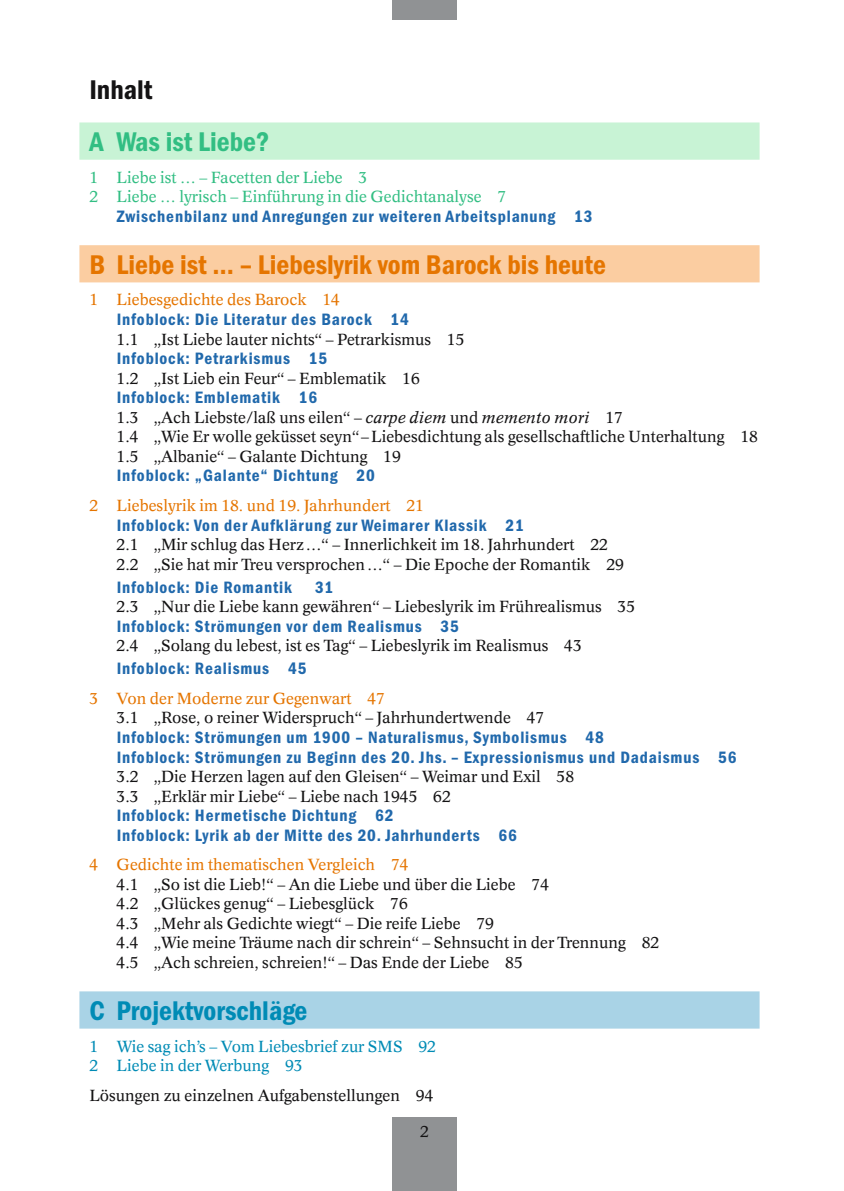
<style>
.page{position:relative;width:844px;height:1191px;background:#fff}
.page>*{position:absolute;margin:0;border:0;box-sizing:border-box;transform-origin:0 0}
._63_Inhalt_Kapitelko{font:28px "ITC Franklin Gothic Std Dm Cd";color:#e57500}
._64_Inhalt_Kapitelko{font:28px "ITC Franklin Gothic Std Dm Cd";color:#008bb5}
._62_Inhalt_Kapitelko{font:28px "ITC Franklin Gothic Std Dm Cd";color:#32be83}
._61_Inhalt_Titel{font:28px "ITC Franklin Gothic Std Dm Cd";color:#141314}
._69_Inhalt_Infoblock{font:17.15px "ITC Franklin Gothic Std Dm Cd";letter-spacing:.05em;color:#2169ac}
._68_Inhalt_X_X{font:15.75px "Concorde CV";color:#141314}
._66_Inhalt_X_B{font:15.75px "Concorde CV";color:#e57500}
._65_Inhalt_X_A{font:15.75px "Concorde CV";color:#32be83}
._67_Inhalt_X_C{font:15.75px "Concorde CV";color:#008bb5}
._67_Inhalt_X_C-2{font:15.75px "Concorde CV";color:#141314}
.s1{font-style:italic}
</style>
<div class="page">
<div style="left:392px;top:1117px;width:64px;height:74px;background:#909294"></div>
<div style="left:392px;top:0;width:64px;height:20px;background:#909294"></div>
<div style="left:79px;top:122px;width:680px;height:38px;background:#c8f3d5"></div>
<div style="left:79px;top:245px;width:680px;height:37px;background:#fbcda1"></div>
<div style="left:79px;top:991px;width:680px;height:37px;background:#a9d3e6"></div>
<p class="_61_Inhalt_Titel" style="left:89px;top:74px;width:64px">Inhalt</p>
<p class="_62_Inhalt_Kapitelko" style="left:89px;top:125px;width:181px">A Was ist Liebe?</p>
<p class="_65_Inhalt_X_A" style="left:89px;top:167px;width:279px">1 Liebe ist … – Facetten der Liebe 3</p>
<p class="_65_Inhalt_X_A" style="left:89px;top:187px;width:418px">2 Liebe … lyrisch – Einführung in die Gedichtanalyse 7</p>
<p class="_69_Inhalt_Infoblock" style="left:117px;top:206px;width:477px">Zwischenbilanz und Anregungen zur weiteren Arbeitsplanung 13</p>
<p class="_63_Inhalt_Kapitelko" style="left:89px;top:248px;width:518px">B Liebe ist … – Liebeslyrik vom Barock bis heute</p>
<p class="_66_Inhalt_X_B" style="left:89px;top:290px;width:252px">1 Liebesgedichte des Barock 14</p>
<p class="_69_Inhalt_Infoblock" style="left:117px;top:309px;width:294px">Infoblock: Die Literatur des Barock 14</p>
<p class="_68_Inhalt_X_X" style="left:117px;top:329px;width:349px">1.1 „Ist Liebe lauter nichts“ – Petrarkismus 15</p>
<p class="_69_Inhalt_Infoblock" style="left:117px;top:349px;width:212px">Infoblock: Petrarkismus 15</p>
<p class="_68_Inhalt_X_X" style="left:117px;top:368px;width:304px">1.2 „Ist Lieb ein Feur“ – Emblematik 16</p>
<p class="_69_Inhalt_Infoblock" style="left:117px;top:388px;width:202px">Infoblock: Emblematik 16</p>
<p class="_68_Inhalt_X_X" style="left:117px;top:407px;width:507px">1.3 „Ach Liebste/laß uns eilen“ – <span class="s1">carpe diem</span> und <span class="s1">memento mori</span> 17</p>
<p class="_68_Inhalt_X_X" style="left:117px;top:427px;width:642px">1.4 „Wie Er wolle geküsset seyn“–Liebesdichtung als gesellschaftliche Unterhaltung 18</p>
<p class="_68_Inhalt_X_X" style="left:117px;top:446px;width:285px">1.5 „Albanie“ – Galante Dichtung 19</p>
<p class="_69_Inhalt_Infoblock" style="left:117px;top:466px;width:260px">Infoblock: „Galante“ Dichtung 20</p>
<p class="_66_Inhalt_X_B" style="left:89px;top:495px;width:336px">2 Liebeslyrik im 18. und 19. Jahrhundert 2 1</p>
<p class="_69_Inhalt_Infoblock" style="left:117px;top:515px;width:408px">Infoblock: Von der Aufklärung zur Weimarer Klassik 21</p>
<p class="_68_Inhalt_X_X" style="left:117px;top:534px;width:470px">2.1 „Mir schlug das Herz…“ – Innerlichkeit im 18. Jahrhundert 22</p>
<p class="_68_Inhalt_X_X" style="left:117px;top:554px;width:508px">2.2 „Sie hat mir Treu versprochen…“ – Die Epoche der Romantik 29</p>
<p class="_69_Inhalt_Infoblock" style="left:117px;top:577px;width:177px">Infoblock: Die Romantik</p>
<p class="_69_Inhalt_Infoblock" style="left:315px;top:577px;width:20px">31</p>
<p class="_68_Inhalt_X_X" style="left:117px;top:597px;width:520px">2.3 „Nur die Liebe kann gewähren“ – Liebeslyrik im Frührealismus 35</p>
<p class="_69_Inhalt_Infoblock" style="left:117px;top:616px;width:343px">Infoblock: Strömungen vor dem Realismus 35</p>
<p class="_68_Inhalt_X_X" style="left:117px;top:636px;width:466px">2.4 „Solang du lebest, ist es Tag“ – Liebeslyrik im Realismus 43</p>
<p class="_69_Inhalt_Infoblock" style="left:117px;top:659px;width:191px">Infoblock: Realismus 45</p>
<p class="_66_Inhalt_X_B" style="left:89px;top:688px;width:297px">3 Von der Moderne zur Gegenwart 47</p>
<p class="_68_Inhalt_X_X" style="left:117px;top:708px;width:429px">3.1 „Rose, o reiner Widerspruch“ – Jahrhundertwende 47</p>
<p class="_69_Inhalt_Infoblock" style="left:117px;top:727px;width:488px">Infoblock: Strömungen um 1900 – Naturalismus, Symbolismus 48</p>
<p class="_69_Inhalt_Infoblock" style="left:117px;top:747px;width:621px">Infoblock: Strömungen zu Beginn des 20. Jhs. – Expressionismus und Dadaismus 56</p>
<p class="_68_Inhalt_X_X" style="left:117px;top:766px;width:459px">3.2 „Die Herzen lagen auf den Gleisen“ – Weimar und Exil 58</p>
<p class="_68_Inhalt_X_X" style="left:117px;top:786px;width:334px">3.3 „Erklär mir Liebe“ – Liebe nach 1945 62</p>
<p class="_69_Inhalt_Infoblock" style="left:117px;top:805px;width:278px">Infoblock: Hermetische Dichtung 62</p>
<p class="_69_Inhalt_Infoblock" style="left:117px;top:825px;width:401px">Infoblock: Lyrik ab der Mitte des 20. Jahrhunderts 66</p>
<p class="_66_Inhalt_X_B" style="left:89px;top:854px;width:320px">4 Gedichte im thematischen Vergleich 74</p>
<p class="_68_Inhalt_X_X" style="left:117px;top:874px;width:434px">4.1 „So ist die Lieb!“ – An die Liebe und über die Liebe 74</p>
<p class="_68_Inhalt_X_X" style="left:117px;top:894px;width:292px">4.2 „Glückes genug“ – Liebesglück 76</p>
<p class="_68_Inhalt_X_X" style="left:117px;top:913px;width:379px">4.3 „Mehr als Gedichte wiegt“ – Die reife Liebe 79</p>
<p class="_68_Inhalt_X_X" style="left:117px;top:933px;width:543px">4.4 „Wie meine Träume nach dir schrein“ – Sehnsucht in der Trennung 82</p>
<p class="_68_Inhalt_X_X" style="left:117px;top:952px;width:407px">4.5 „Ach schreien, schreien!“ – Das Ende der Liebe 85</p>
<p class="_64_Inhalt_Kapitelko" style="left:89px;top:994px;width:219px">C Projektvorschläge</p>
<p class="_67_Inhalt_X_C" style="left:89px;top:1036px;width:347px">1 Wie sag ich’s – Vom Liebesbrief zur SMS 92</p>
<p class="_67_Inhalt_X_C" style="left:89px;top:1055px;width:215px">2 Liebe in der Werbung 93</p>
<p class="_67_Inhalt_X_C-2" style="left:89px;top:1085px;width:345px">Lösungen zu einzelnen Aufgabenstellungen 94</p>
</div>
